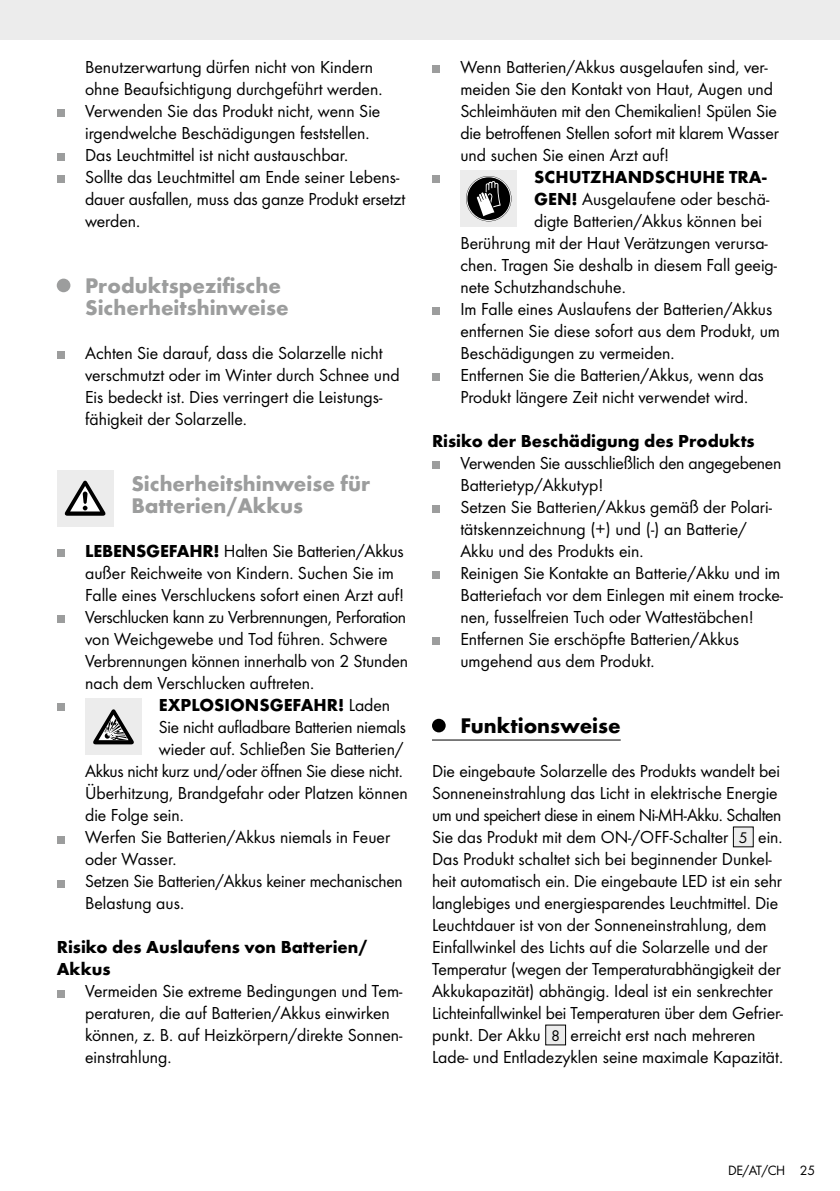
<style>
.page{position:relative;width:840px;height:1191px;background:#fff}
.page>*{position:absolute;margin:0;border:0;box-sizing:border-box;transform-origin:0 0}
.t1{font:700 22px/22px "Futura";color:#9c9d9d}
.t2{font:700 22px "Futura";color:#000}
.t3{font:18px/22px "Futura Boo";color:#000}
.t4{font:700 18px/22px "Futura";color:#000}
.t5{font:18px "Futura Boo";letter-spacing:-.02em;color:#000}
.t6{font:14px "Futura Boo";letter-spacing:-.03em;color:#000}
.s1{font-family:"Futura";font-weight:700}
.s2{font-family:"Futura Boo";font-weight:400}
.s3{font-size:16px}
</style>
<div class="page">
<div style="left:0;top:0;width:839px;height:40px;background:#ececec"></div>
<div style="left:57px;top:109px;width:7px;height:8px;background:#9c9d9d"></div>
<div style="left:57px;top:153px;width:7px;height:8px;background:#9c9d9d"></div>
<div style="left:57px;top:175px;width:7px;height:8px;background:#9c9d9d"></div>
<div style="left:57px;top:279px;width:13px;height:13px;background:#9c9d9d;border-radius:50%"></div>
<div style="left:57px;top:351px;width:7px;height:8px;background:#9c9d9d"></div>
<div style="left:57px;top:470px;width:56px;height:56px;background:#ececec"></div>
<svg style="left:65px;top:481px;width:40px;height:35px"></svg>
<div style="left:57px;top:549px;width:7px;height:8px;background:#9c9d9d"></div>
<div style="left:57px;top:615px;width:7px;height:8px;background:#9c9d9d"></div>
<div style="left:57px;top:703px;width:7px;height:8px;background:#9c9d9d"></div>
<div style="left:85px;top:698px;width:57px;height:57px;background:#ececec"></div>
<svg style="left:93px;top:709px;width:41px;height:35px"></svg>
<div style="left:57px;top:835px;width:7px;height:8px;background:#9c9d9d"></div>
<div style="left:57px;top:879px;width:7px;height:8px;background:#9c9d9d"></div>
<div style="left:57px;top:989px;width:7px;height:8px;background:#9c9d9d"></div>
<hr style="left:432px;top:739px;width:188px;height:1px;background:#000">
<div style="left:432px;top:65px;width:7px;height:8px;background:#9c9d9d"></div>
<div style="left:432px;top:175px;width:7px;height:8px;background:#9c9d9d"></div>
<div style="left:460px;top:170px;width:57px;height:57px;background:#ececec"></div>
<svg style="left:466px;top:176px;width:45px;height:45px"></svg>
<div style="left:432px;top:307px;width:7px;height:8px;background:#9c9d9d"></div>
<div style="left:432px;top:373px;width:7px;height:8px;background:#9c9d9d"></div>
<div style="left:432px;top:461px;width:7px;height:8px;background:#9c9d9d"></div>
<div style="left:432px;top:505px;width:7px;height:8px;background:#9c9d9d"></div>
<div style="left:432px;top:571px;width:7px;height:8px;background:#9c9d9d"></div>
<div style="left:432px;top:637px;width:7px;height:8px;background:#9c9d9d"></div>
<div style="left:432px;top:719px;width:13px;height:13px;background:#000;border-radius:50%"></div>
<div style="left:733px;top:827px;width:19px;height:20px;background:#ececec"></div>
<div style="left:545px;top:1025px;width:20px;height:20px;background:#ececec"></div>
<p class="t3" style="left:85px;top:56px;width:322px">Benutzerwartung dürfen nicht von Kindern ohne Beaufsichtigung durchgeführt werden.<br>Verwenden Sie das Produkt nicht, wenn Sie irgendwelche Beschädigungen feststellen.<br>Das Leuchtmittel ist nicht austauschbar.<br>Sollte das Leuchtmittel am Ende seiner Lebens&shy;dauer ausfallen, muss das ganze Produkt ersetzt werden.</p>
<p class="t1" style="left:85px;top:274px;width:205px">Produktspezifische<br>Sicherheitshinweise</p>
<p class="t3" style="left:85px;top:342px;width:316px">Achten Sie darauf, dass die Solarzelle nicht verschmutzt oder im Winter durch Schnee und Eis bedeckt ist. Dies verringert die Leistungs&shy;fähigkeit der Solarzelle.</p>
<p class="t1" style="left:131px;top:472px;width:240px">Sicherheitshinweise für<br>Batterien/Akkus</p>
<p class="t3" style="left:85px;top:540px;width:324px"><span class="s1">LEBENSGEFAHR!</span> Halten Sie Batterien/Akkus außer Reichweite von Kindern. Suchen Sie im Falle eines Verschluckens sofort einen Arzt auf!<br>Verschlucken kann zu Verbrennungen, Perforation von Weichgewebe und Tod führen. Schwere Verbrennungen können innerhalb von 2 Stunden nach dem Verschlucken auftreten.</p>
<p class="t4" style="left:159px;top:694px;width:233px">EXPLOSIONSGEFAHR! <span class="s2">Laden</span></p>
<p class="t3" style="left:159px;top:716px;width:248px">Sie nicht aufladbare Batterien niemals</p>
<p class="t3" style="left:159px;top:738px;width:246px">wieder auf. Schließen Sie Batterien/</p>
<p class="t5" style="left:85px;top:760px;width:319px">Akkus nicht kurz und/oder öffnen Sie diese nicht.</p>
<p class="t3" style="left:85px;top:782px;width:324px">Überhitzung, Brandgefahr oder Platzen können</p>
<p class="t3" style="left:85px;top:804px;width:100px">die Folge sein.</p>
<p class="t3" style="left:85px;top:826px;width:306px">Werfen Sie Batterien/Akkus niemals in Feuer</p>
<p class="t3" style="left:85px;top:848px;width:93px">oder Wasser.</p>
<p class="t3" style="left:85px;top:870px;width:319px">Setzen Sie Batterien/Akkus keiner mechanischen</p>
<p class="t3" style="left:85px;top:892px;width:100px">Belastung aus.</p>
<p class="t4" style="left:57px;top:936px;width:312px">Risiko des Auslaufens von Batterien/<br>Akkus</p>
<p class="t3" style="left:85px;top:980px;width:319px">Vermeiden Sie extreme Bedingungen und Tem&shy;peraturen, die auf Batterien/Akkus einwirken können, z. B. auf Heizkörpern/direkte Sonnen&shy;einstrahlung.</p>
<p class="t3" style="left:460px;top:56px;width:320px">Wenn Batterien/Akkus ausgelaufen sind, ver&shy;meiden Sie den Kontakt von Haut, Augen und Schleimhäuten mit den Chemikalien! Spülen Sie die betroffenen Stellen sofort mit klarem Wasser und suchen Sie einen Arzt auf!</p>
<p class="t4" style="left:534px;top:166px;width:234px">SCHUTZHANDSCHUHE TRA-</p>
<p class="t3" style="left:534px;top:188px;width:236px"><span class="s1">GEN!</span> Ausgelaufene oder beschä-</p>
<p class="t3" style="left:534px;top:210px;width:229px">digte Batterien/Akkus können bei</p>
<p class="t3" style="left:460px;top:232px;width:309px">Berührung mit der Haut Verätzungen verursa-</p>
<p class="t3" style="left:460px;top:254px;width:318px">chen. Tragen Sie deshalb in diesem Fall geeig-</p>
<p class="t3" style="left:460px;top:276px;width:167px">nete Schutzhandschuhe.</p>
<p class="t3" style="left:460px;top:298px;width:313px">Im Falle eines Auslaufens der Batterien/Akkus</p>
<p class="t3" style="left:460px;top:320px;width:321px">entfernen Sie diese sofort aus dem Produkt, um</p>
<p class="t3" style="left:460px;top:342px;width:216px">Beschädigungen zu vermeiden.</p>
<p class="t3" style="left:460px;top:364px;width:305px">Entfernen Sie die Batterien/Akkus, wenn das</p>
<p class="t3" style="left:460px;top:386px;width:289px">Produkt längere Zeit nicht verwendet wird.</p>
<p class="t4" style="left:432px;top:430px;width:324px">Risiko der Beschädigung des Produkts</p>
<p class="t3" style="left:460px;top:452px;width:324px">Verwenden Sie ausschließlich den angegebenen Batterietyp/Akkutyp!<br>Setzen Sie Batterien/Akkus gemäß der Polari&shy;tätskennzeichnung (+) und (-) an Batterie/ Akku und des Produkts ein.<br>Reinigen Sie Kontakte an Batterie/Akku und im Batteriefach vor dem Einlegen mit einem trocke&shy;nen, fusselfreien Tuch oder Wattestäbchen!<br>Entfernen Sie erschöpfte Batterien/Akkus umgehend aus dem Produkt.</p>
<p class="t2" style="left:460px;top:712px;width:162px">Funktionsweise</p>
<p class="t3" style="left:432px;top:760px;width:352px">Die eingebaute Solarzelle des Produkts wandelt bei Sonneneinstrahlung das Licht in elektrische Energie um und speichert diese in einem Ni-MH-Akku. Schalten Sie das Produkt mit dem ON-/OFF-Schalter <span class="s3">5</span> ein.<br>Das Produkt schaltet sich bei beginnender Dunkel&shy;heit automatisch ein. Die eingebaute LED ist ein sehr langlebiges und energiesparendes Leuchtmittel. Die Leuchtdauer ist von der Sonneneinstrahlung, dem Einfallwinkel des Lichts auf die Solarzelle und der Temperatur (wegen der Temperaturabhängigkeit der Akkukapazität) abhängig. Ideal ist ein senkrechter Lichteinfallwinkel bei Temperaturen ü ber dem Gefrier&shy;punkt. Der Akku <span class="s3">8</span> erreicht erst nach mehreren Lade- und Entladezyklen seine maximale Kapazität.</p>
<p class="t6" style="left:727px;top:1161px;width:88px">DE/AT/CH 25</p>
</div>
